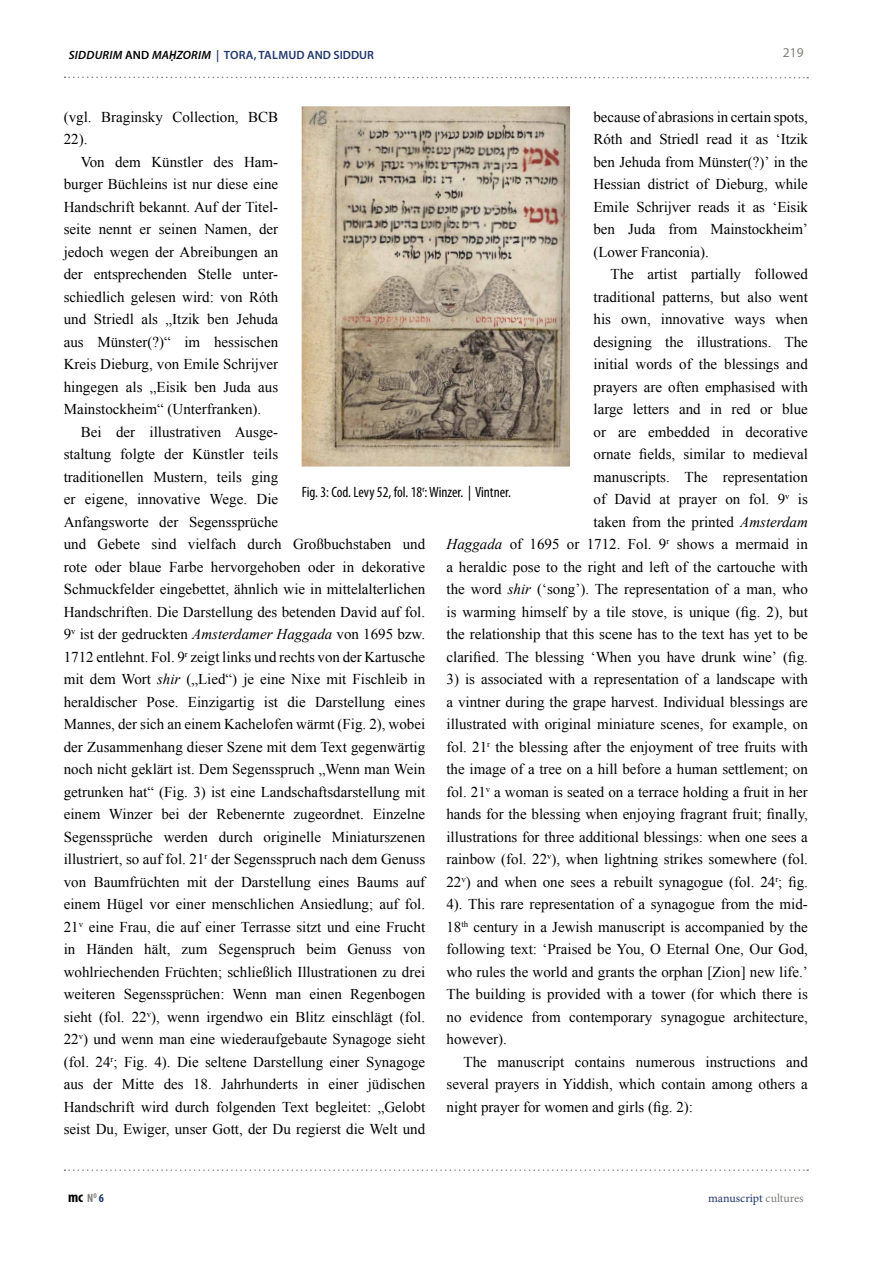
<style>
.page{position:relative;width:893px;height:1263px;background:#fff}
.page>*{position:absolute;margin:0;border:0;box-sizing:border-box;transform-origin:0 0}
.t1{font:15px/22.5px "Times New Roman";color:#000;text-align:justify}
.t2{font:condensed 15px "Myriad Pro";color:#000}
.t3{font:700 condensed 15px "Myriad Pro";color:#000}
.t4{font:13.5px "Myriad Pro";color:#7c807a}
.t5{font:600 12px "Myriad Pro";letter-spacing:.02em;color:#20386d}
.t6{font:italic 600 12px "Myriad Pro";letter-spacing:.02em;color:#000}
.t7{font:12px "Minion Pro";letter-spacing:-.005em;color:#20386d}
.s1{font-style:normal}
.s2{font-family:"Calibri";font-weight:700;font-size:13.35px}
.s3{font-style:italic}
.s4{font-size:12px;color:#7c807a}
.s5{font-size:12px;color:#20386d}
.s6{color:#7c807a}
</style>
<div class="page">
<img style="left:302px;top:106px;width:268px;height:361px">
<svg style="left:63px;top:76px;width:746px;height:3px"></svg>
<svg style="left:65px;top:1169px;width:743px;height:2px"></svg>
<p class="t6" style="left:69px;top:47px;width:130px">SIDDURIM <span class="s1">AND</span> MA<span class="s2">Ḥ</span>ZORIM</p>
<p class="t5" style="left:216px;top:47px;width:100px">| TORA, TALMUD AND</p>
<p class="t5" style="left:333px;top:47px;width:8px">SIDDUR</p>
<p class="t4" style="left:783px;top:44px;width:22px">219</p>
<p class="t1" style="left:64px;top:105px;width:216px">(vgl. Braginsky Collection, BCB<br>22).</p>
<p class="t1" style="left:64px;top:150px;width:216px;text-indent:17px">Von dem Künstler des Ham&shy;burger Büchleins ist nur diese eine Handschrift bekannt. Auf der Titel&shy;seite nennt er seinen Namen, der jedoch wegen der Abreibungen an der entsprechenden Stelle unter&shy;schiedlich gelesen wird: von Róth und Striedl als „Itzik ben Jehuda aus Münster(?)“ im hessischen Kreis Dieburg, von Emile Schrijver hingegen als „Eisik ben Juda aus Mainstockheim“ (Unterfranken).</p>
<p class="t1" style="left:64px;top:420px;width:363px;text-align:left;text-indent:17px">Bei der illustrativen Ausge-<br>staltung folgte der Künstler teils<br>traditionellen Mustern, teils ging<br>er eigene, innovative Wege. Die<br>Anfangsworte der Segenssprüche<br>und Gebete sind vielfach durch Großbuchstaben und rote oder blaue Farbe hervorgehoben oder in dekorative Schmuckfelder eingebettet, ähnlich wie in mittelalterlichen Handschriften. Die Darstellung des betenden David auf fol.<br>9<sup>v</sup> ist der gedruckten <span class="s3">Amsterdamer Haggada</span> von 1695 bzw.<br>1712 entlehnt. Fol. 9<sup>r</sup> zeigt links und rechts von der Kartusche mit dem Wort <span class="s3">shir</span> („Lied“) je eine Nixe mit Fischleib in heraldischer Pose. Einzigartig ist die Darstellung eines Mannes, der sich an einem Kachelofen wärmt (Fig. 2), wobei der Zusammenhang dieser Szene mit dem Text gegenwärtig noch nicht geklärt ist. Dem Segensspruch „Wenn man Wein getrunken hat“ (Fig. 3) ist eine Landschaftsdarstellung mit einem Winzer bei der Rebenernte zugeordnet. Einzelne Segenssprüche werden durch originelle Miniaturszenen illustriert, so auf fol. 21<sup>r</sup> der Segensspruch nach dem Genuss von Baumfrüchten mit der Darstellung eines Baums auf einem Hügel vor einer menschlichen Ansiedlung; auf fol.<br>21<sup>v</sup> eine Frau, die auf einer Terrasse sitzt und eine Frucht in Händen hält, zum Segenspruch beim Genuss von wohlriechenden Früchten; schließlich Illustrationen zu drei weiteren Segenssprüchen: Wenn man einen Regenbogen sieht (fol. 22<sup>v</sup>), wenn irgendwo ein Blitz einschlägt (fol.<br>22<sup>v</sup>) und wenn man eine wiederaufgebaute Synagoge sieht (fol. 24<sup>r</sup>; Fig. 4). Die seltene Darstellung einer Synagoge aus der Mitte des 18. Jahrhunderts in einer jüdischen Handschrift wird durch folgenden Text begleitet: „Gelobt seist Du, Ewiger, unser Gott, der Du regierst die Welt und</p>
<p class="t1" style="left:594px;top:105px;width:216px">because of abrasions in certain spots, Róth and Striedl read it as ʻItzik ben Jehuda from Münster(?)ʼ in the Hessian district of Dieburg, while Emile Schrijver reads it as ʻEisik ben Juda from Mainstockheimʼ (Lower Franconia).</p>
<p class="t1" style="left:446px;top:263px;width:363px;text-align:right">The artist partially followed<br>traditional patterns, but also went<br>his own, innovative ways when<br>designing the illustrations. The<br>initial words of the blessings and<br>prayers are often emphasised with<br>large letters and in red or blue<br>or are embedded in decorative<br>ornate fields, similar to medieval<br>manuscripts. The representation<br>of David at prayer on fol. 9<sup>v</sup> is<br>taken from the printed <span class="s3">Amsterdam<br>Haggada</span> of 1695 or 1712. Fol. 9<sup>r</sup> shows a mermaid in a heraldic pose to the right and left of the cartouche with the word <span class="s3">shir</span> (ʻsongʼ). The representation of a man, who is warming himself by a tile stove, is unique (fig. 2), but the relationship that this scene has to the text has yet to be clarified. The blessing ʻWhen you have drunk wineʼ (fig.</p>
<p class="t1" style="left:446px;top:668px;width:363px">3) is associated with a representation of a landscape with a vintner during the grape harvest. Individual blessings are illustrated with original miniature scenes, for example, on fol. 21<sup>r</sup> the blessing after the enjoyment of tree fruits with the image of a tree on a hill before a human settlement; on fol. 21<sup>v</sup> a woman is seated on a terrace holding a fruit in her hands for the blessing when enjoying fragrant fruit; finally, illustrations for three additional blessings: when one sees a rainbow (fol. 22<sup>v</sup>), when lightning strikes somewhere (fol.<br>22<sup>v</sup>) and when one sees a rebuilt synagogue (fol. 24<sup>r</sup>; fig.<br>4). This rare representation of a synagogue from the mid-18<sup>th</sup> century in a Jewish manuscript is accompanied by the following text: ʻPraised be You, O Eternal One, Our God, who rules the world and grants the orphan [Zion] new life.ʼ The building is provided with a tower (for which there is no evidence from contemporary synagogue architecture, however).</p>
<p class="t1" style="left:446px;top:1050px;width:363px;text-indent:17px">The manuscript contains numerous instructions and several prayers in Yiddish, which contain among others a night prayer for women and girls (fig. 2):</p>
<p class="t2" style="left:302px;top:482px;width:211px">Fig. 3: Cod. Levy 52, fol. 18<sup>r</sup>: Winzer. | Vintner.</p>
<p class="t3" style="left:68px;top:1187px;width:37px">mc<span class="s4">N</span><sup>o</sup> <span class="s5">6</span></p>
<p class="t7" style="left:708px;top:1190px;width:97px">manuscript <span class="s6">cultures</span></p>
</div>
